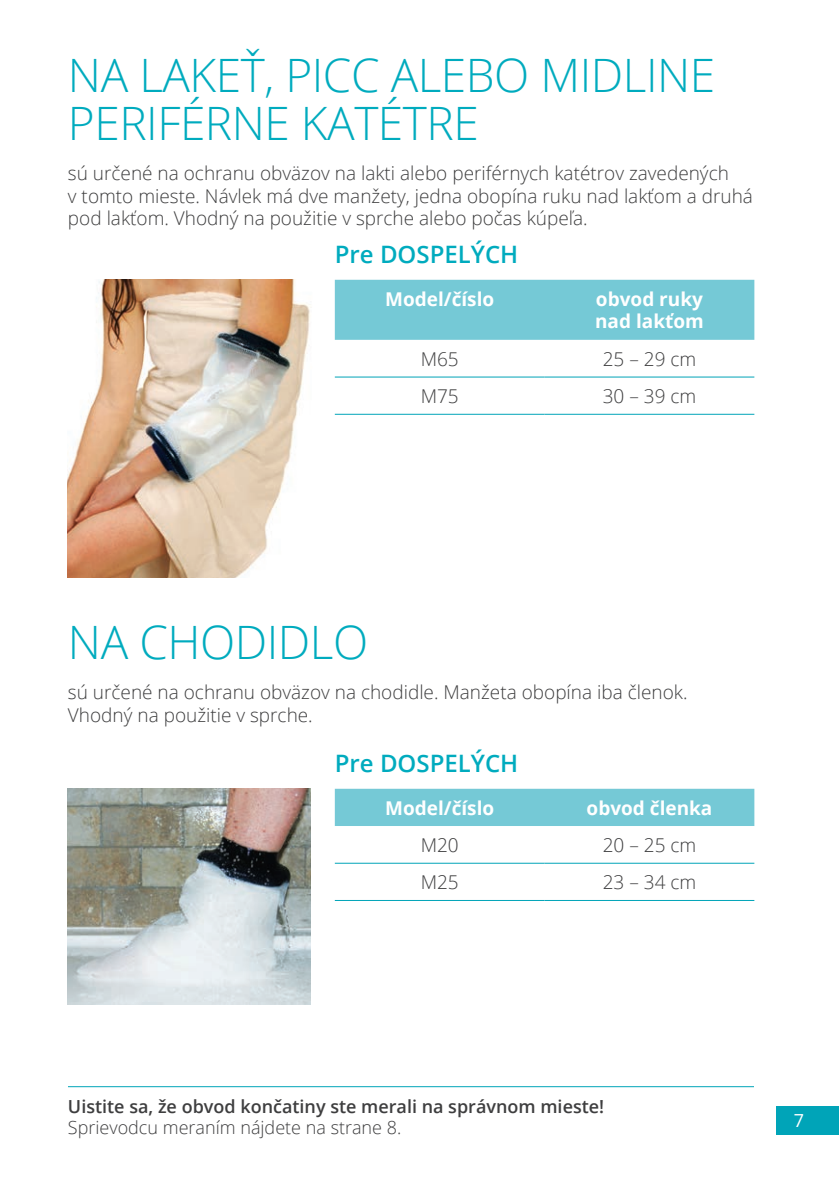
<style>
.page{position:relative;width:839px;height:1191px;background:#fff}
.page>*{position:absolute;margin:0;border:0;box-sizing:border-box;transform-origin:0 0}
.t1{font:300 46px/48px "Open Sans";letter-spacing:-.01em;color:#00abbe}
.t2{font:600 24px "Open Sans";color:#00abbe}
.t3{font:300 19px/22.8px "Open Sans";color:#3e3e3f}
.t4{font:700 19px/22.8px "Open Sans";color:#fff}
.t5{font:600 18px "Open Sans";color:#3e3e3f}
.t6{font:300 18px "Open Sans";color:#3e3e3f}
.t7{font:18px "Open Sans";color:#fff}
</style>
<div class="page">
<img style="left:68px;top:789px;width:242px;height:215px">
<img style="left:68px;top:280px;width:243px;height:298px">
<hr style="left:68px;top:1086px;width:686px;height:1px;background:#00a4b8">
<div style="left:335px;top:788px;width:419px;height:38px;background:#75c9d6"></div>
<hr style="left:335px;top:863px;width:210px;height:1px;background:#00a4b8">
<hr style="left:545px;top:863px;width:209px;height:1px;background:#00a4b8">
<hr style="left:335px;top:900px;width:210px;height:1px;background:#00a4b8">
<hr style="left:545px;top:900px;width:209px;height:1px;background:#00a4b8">
<div style="left:335px;top:280px;width:419px;height:60px;background:#75c9d6"></div>
<hr style="left:335px;top:377px;width:210px;height:1px;background:#00a4b8">
<hr style="left:545px;top:377px;width:209px;height:1px;background:#00a4b8">
<hr style="left:335px;top:414px;width:210px;height:1px;background:#00a4b8">
<hr style="left:545px;top:414px;width:209px;height:1px;background:#00a4b8">
<div style="left:777px;top:1105px;width:62px;height:29px;background:#00a4b8"></div>
<h1 class="t1" style="left:68px;top:50px;width:649px">NA LAKEŤ, PICC ALEBO MIDLINE<br>PERIFÉRNE KATÉTRE</h1>
<p class="t3" style="left:68px;top:161px;width:686px">sú určené na ochranu obväzov na lakti alebo periférnych katétrov zavedených<br>v tomto mieste. Návlek má dve manžety, jedna obopína ruku nad lakťom a druhá pod lakťom. Vhodný na použitie v sprche alebo počas kúpeľa.</p>
<p class="t2" style="left:335px;top:238px;width:185px">Pre DOSPELÝCH</p>
<p class="t4" style="left:385px;top:287px;width:111px">Model/číslo</p>
<p class="t4" style="left:595px;top:287px;width:110px">obvod ruky nad lakťom</p>
<p class="t3" style="left:421px;top:347px;width:40px">M65</p>
<p class="t3" style="left:603px;top:347px;width:95px">25 – 29 cm</p>
<p class="t3" style="left:421px;top:384px;width:40px">M75</p>
<p class="t3" style="left:603px;top:384px;width:95px">30 – 39 cm</p>
<h1 class="t1" style="left:68px;top:617px;width:302px">NA CHODIDLO</h1>
<p class="t3" style="left:68px;top:680px;width:621px">sú určené na ochranu obväzov na chodidle. Manžeta obopína iba členok.<br>Vhodný na použitie v sprche.</p>
<p class="t2" style="left:335px;top:747px;width:185px">Pre DOSPELÝCH</p>
<p class="t4" style="left:385px;top:796px;width:111px">Model/číslo</p>
<p class="t4" style="left:587px;top:796px;width:127px">obvod členka</p>
<p class="t3" style="left:421px;top:833px;width:40px">M20</p>
<p class="t3" style="left:603px;top:833px;width:95px">20 – 25 cm</p>
<p class="t3" style="left:421px;top:870px;width:40px">M25</p>
<p class="t3" style="left:603px;top:870px;width:95px">23 – 34 cm</p>
<p class="t5" style="left:68px;top:1093px;width:538px">Uistite sa, že obvod končatiny ste merali na správnom mieste!</p>
<p class="t6" style="left:68px;top:1115px;width:335px">Sprievodcu meraním nájdete na strane 8.</p>
<p class="t7" style="left:794px;top:1108px;width:12px">7</p>
</div>
